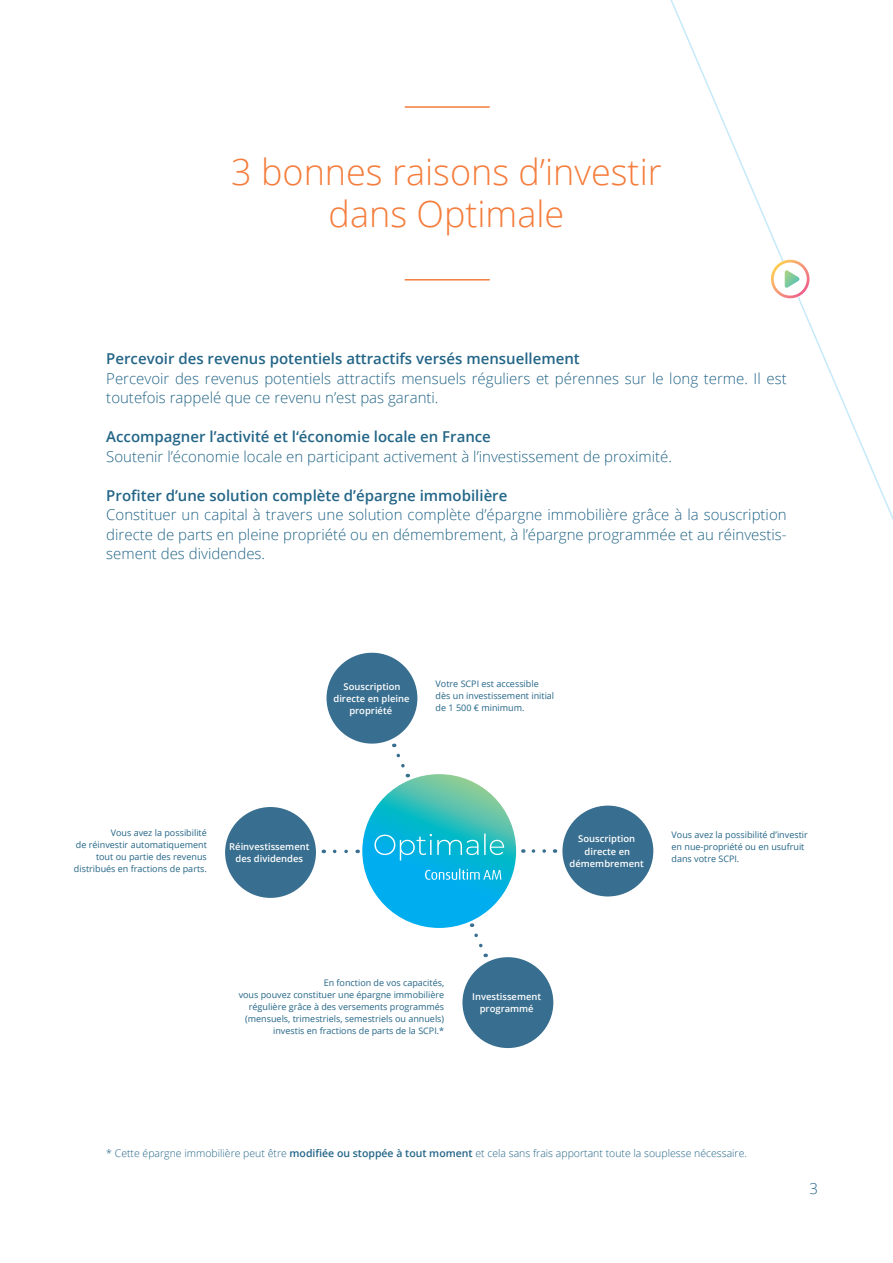
<style>
.page{position:relative;width:893px;height:1263px;background:#fff}
.page>*{position:absolute;margin:0;border:0;box-sizing:border-box;transform-origin:0 0}
.t1{font:300 36px/42px "Open Sans";color:#f47d3d;text-align:center}
.t2{font:300 15px/19.5px "Open Sans";color:#236587}
.t3{font:600 15px "Open Sans";color:#236587}
.t4{font:300 10.5px "Open Sans";color:#236587}
.t5{font:600 9.45px/12.3px "Open Sans";color:#fff;text-align:center}
.t6{font:9px/12px "Open Sans";color:#236587}
.s1{font-weight:600}
</style>
<div class="page">
<svg style="left:771px;top:260px;width:38px;height:38px"></svg>
<hr style="left:405px;top:106px;width:85px;height:2px;background:#f47d3d">
<hr style="left:405px;top:279px;width:85px;height:1px;background:#f47d3d">
<svg style="left:394px;top:744px;width:16px;height:33px"></svg>
<svg style="left:471px;top:923px;width:17px;height:34px"></svg>
<div style="left:462px;top:957px;width:91px;height:91px;background:#386e8f;border-radius:50%"></div>
<div style="left:326px;top:653px;width:91px;height:91px;background:#386e8f;border-radius:50%"></div>
<svg style="left:362px;top:774px;width:154px;height:154px;background:#21b7d1"></svg>
<svg style="left:425px;top:868px;width:76px;height:12px"></svg>
<div style="left:225px;top:807px;width:91px;height:91px;background:#386e8f;border-radius:50%"></div>
<div style="left:562px;top:806px;width:91px;height:90px;background:#386e8f;border-radius:50%"></div>
<svg style="left:374px;top:833px;width:130px;height:27px;background:#26beda"></svg>
<svg style="left:533px;top:849px;width:13px;height:4px"></svg>
<svg style="left:335px;top:850px;width:23px;height:3px"></svg>
<h1 class="t1" style="left:231px;top:149px;width:432px">3 bonnes raisons d’investir dans Optimale</h1>
<h2 class="t3" style="left:106px;top:349px;width:475px">Percevoir des revenus potentiels attractifs versés mensuellement</h2>
<h2 class="t2" style="left:106px;top:368px;width:682px">Percevoir des revenus potentiels attractifs mensuels réguliers et pérennes sur le long terme. Il est toutefois rappelé que ce revenu n’est pas garanti.</h2>
<h2 class="t3" style="left:106px;top:427px;width:386px">Accompagner l’activité et l‘économie locale en France</h2>
<h2 class="t2" style="left:106px;top:446px;width:567px">Soutenir l’économie locale en participant activement à l’investissement de proximité.</h2>
<h2 class="t3" style="left:106px;top:485px;width:403px">Profiter d’une solution complète d’épargne immobilière</h2>
<h2 class="t2" style="left:106px;top:505px;width:682px;text-align:justify">Constituer un capital à travers une solution complète d’épargne immobilière grâce à la souscription directe de parts en pleine propriété ou en démembrement, à l’épargne programmée et au réinvestis&shy;sement des dividendes.</h2>
<p class="t5" style="left:333px;top:680px;width:78px">Souscription directe en pleine propriété</p>
<p class="t6" style="left:436px;top:677px;width:120px">Votre SCPI est accessible dès un investissement initial de 1 500 € minimum.</p>
<p class="t6" style="left:74px;top:827px;width:134px;text-align:right">Vous avez la possibilité<br>de réinvestir automatiquement tout ou partie des revenus distribués en fractions de parts.</p>
<p class="t5" style="left:229px;top:840px;width:82px">Réinvestissement des dividendes</p>
<p class="t5" style="left:570px;top:833px;width:76px">Souscription directe en démembrement</p>
<p class="t6" style="left:671px;top:829px;width:138px">Vous avez la possibilité d’investir en nue-propriété ou en usufruit dans votre SCPI.</p>
<p class="t6" style="left:239px;top:976px;width:207px;text-align:right">En fonction de vos capacités,<br>vous pouvez constituer une épargne immobilière régulière grâce à des versements programmés (mensuels, trimestriels, semestriels ou annuels) investis en fractions de parts de la SCPI.*</p>
<p class="t5" style="left:472px;top:990px;width:71px">Investissement programmé</p>
<p class="t4" style="left:106px;top:1146px;width:642px">* Cette épargne immobilière peut être <span class="s1">modifiée ou stoppée à tout moment</span> et cela sans frais apportant toute la souplesse nécessaire.</p>
<h2 class="t2" style="left:809px;top:1179px;width:10px">3</h2>
</div>
